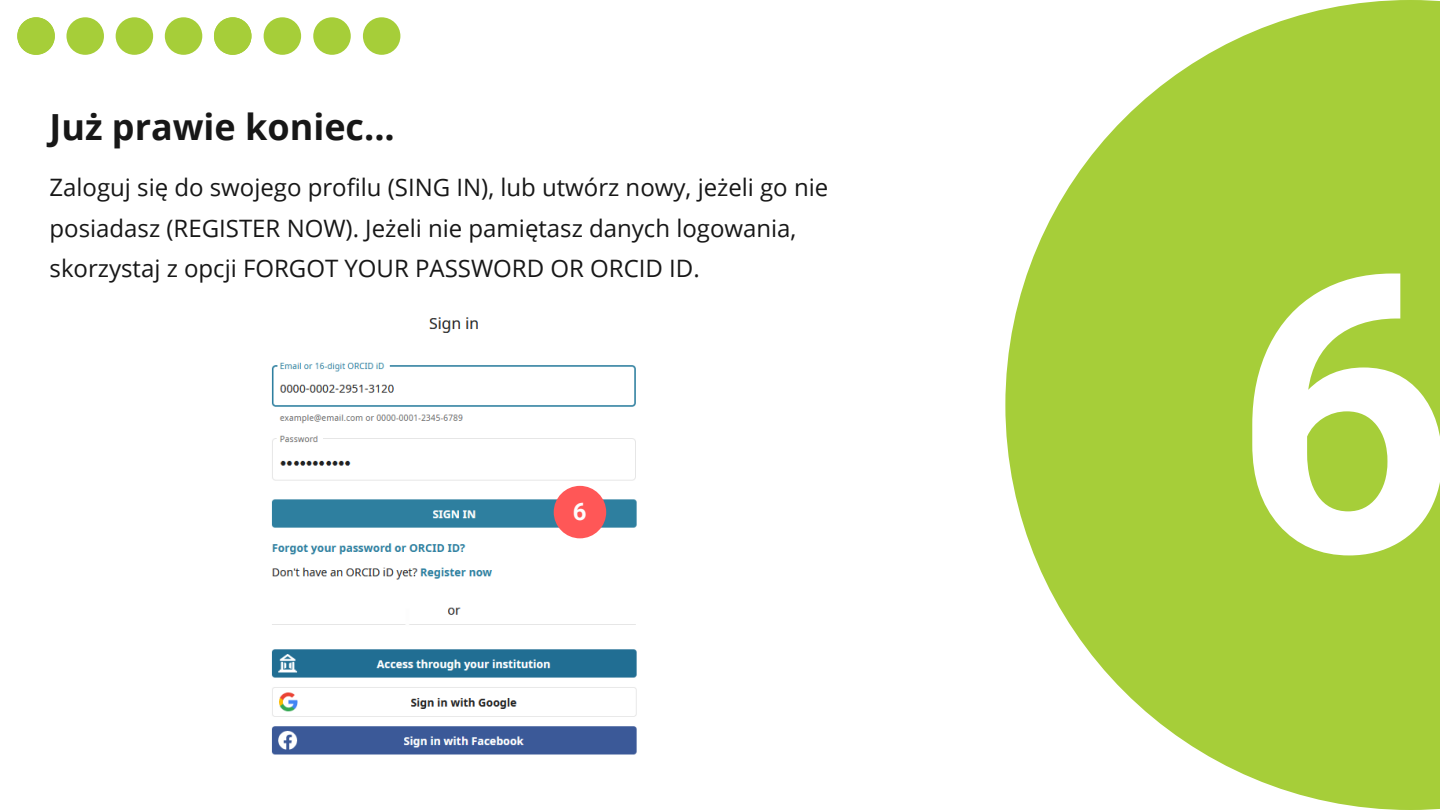
<style>
.page{position:relative;width:1440px;height:810px;background:#fff}
.page>*{position:absolute;margin:0;border:0;box-sizing:border-box;transform-origin:0 0}
.t1{font:700 387.3px "Roboto";color:#fff}
.t2{font:700 36px "Open Sans";color:#171717}
.t3{font:24px/40.5px "Open Sans";color:#171717}
.t4{font:700 24px "Roboto";color:#fdfdfd}
</style>
<div class="page">
<svg style="left:1005px;top:0;width:435px;height:810px;fill:#a6ce39"></svg>
<div style="left:17px;top:17px;width:38px;height:38px;background:#a6ce39;border-radius:50%"></div>
<div style="left:214px;top:17px;width:37px;height:38px;background:#a6ce39;border-radius:50%"></div>
<div style="left:264px;top:17px;width:37px;height:38px;background:#a6ce39;border-radius:50%"></div>
<div style="left:313px;top:17px;width:38px;height:38px;background:#a6ce39;border-radius:50%"></div>
<div style="left:363px;top:17px;width:37px;height:38px;background:#a6ce39;border-radius:50%"></div>
<div style="left:66px;top:17px;width:38px;height:38px;background:#a6ce39;border-radius:50%"></div>
<div style="left:116px;top:17px;width:37px;height:38px;background:#a6ce39;border-radius:50%"></div>
<div style="left:165px;top:17px;width:37px;height:38px;background:#a6ce39;border-radius:50%"></div>
<img style="left:271px;top:317px;width:366px;height:438px">
<div style="left:554px;top:486px;width:52px;height:52px;background:#ff5757;border-radius:50%"></div>
<p class="t2" style="left:50px;top:101px;width:347px">Już prawie koniec...</p>
<p class="t3" style="left:50px;top:166px;width:780px">Zaloguj się do swojego profilu (SING IN), lub utwórz nowy, jeżeli go nie posiadasz (REGISTER NOW). Jeżeli nie pamiętasz danych logowania, skorzystaj z opcji FORGOT YOUR PASSWORD OR ORCID ID.</p>
<p class="t4" style="left:573px;top:498px;width:15px">6</p>
<p class="t1" style="left:1233px;top:193px;width:223px">6</p>
</div>
